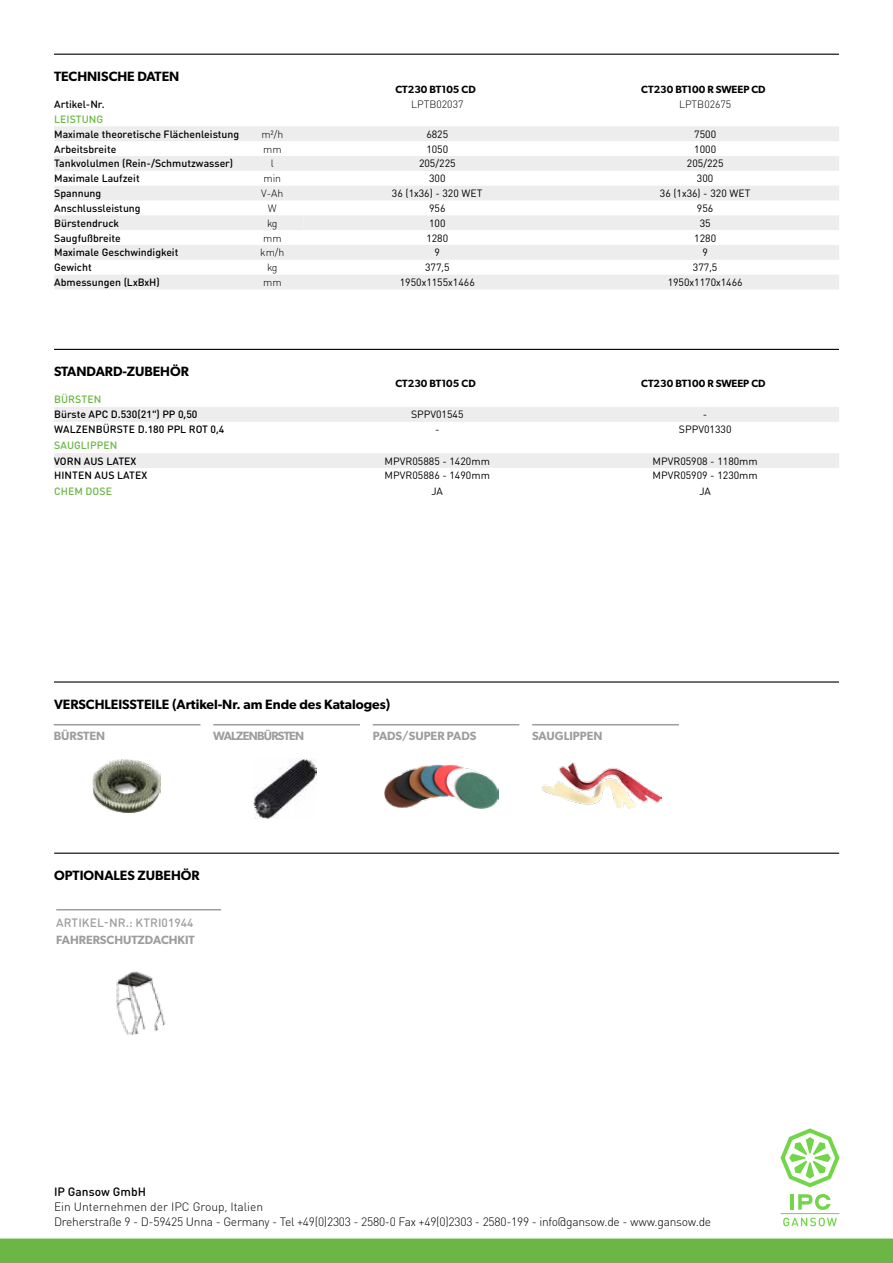
<style>
.page{position:relative;width:893px;height:1263px;background:#fff}
.page>*{position:absolute;margin:0;border:0;box-sizing:border-box;transform-origin:0 0}
.t1{font:600 13.5px "Gibson";color:#000}
.t2{font:300 12px/15px "DIN Round Pro";letter-spacing:-.02em;color:#000}
.t3{font:600 12px "Gibson";color:#9d9d9c}
.t4{font:500 12px "DIN Round Pro";letter-spacing:.005em;color:#9d9d9c}
.t5{font:600 12px "Gibson";letter-spacing:-.06em;color:#9d9d9c}
.t6{font:500 12px "DIN Round Pro";color:#000}
.t7{font:500 10.5px "DIN Round Pro";color:#000}
.t8{font:10.5px "DIN Round Pro";color:#000}
.t9{font:600 10.5px "Gibson";color:#000}
.t10{font:300 10.5px "DIN Round Pro";color:#000}
.t11{font:500 10.5px "DIN Round Pro";letter-spacing:.005em;color:#6bb644}
</style>
<div class="page">
<div style="left:0;top:1238px;width:893px;height:25px;background:#6bb644"></div>
<hr style="left:790px;top:1194px;width:3px;height:15px;background:#72d54a">
<svg style="left:798px;top:1194px;width:32px;height:16px"></svg>
<svg style="left:781px;top:1128px;width:58px;height:59px"></svg>
<svg style="left:783px;top:1217px;width:54px;height:9px"></svg>
<hr style="left:780px;top:1213px;width:59px;height:1px;background:#72d54a">
<hr style="left:54px;top:54px;width:785px;height:1px;background:#000">
<hr style="left:54px;top:681px;width:785px;height:2px;background:#000">
<hr style="left:54px;top:349px;width:785px;height:1px;background:#000">
<hr style="left:54px;top:853px;width:785px;height:1px;background:#000">
<svg style="left:54px;top:126px;width:785px;height:45px;fill:#ededed"></svg>
<svg style="left:54px;top:186px;width:785px;height:103px;fill:#ededed"></svg>
<div style="left:54px;top:407px;width:785px;height:15px;background:#ededed"></div>
<div style="left:54px;top:453px;width:785px;height:15px;background:#ededed"></div>
<img style="left:116px;top:971px;width:50px;height:64px">
<hr style="left:54px;top:724px;width:146px;height:1px;background:#9d9d9c">
<hr style="left:213px;top:724px;width:147px;height:1px;background:#9d9d9c">
<hr style="left:373px;top:724px;width:146px;height:1px;background:#9d9d9c">
<hr style="left:532px;top:724px;width:147px;height:1px;background:#9d9d9c">
<img style="left:384px;top:764px;width:114px;height:44px">
<img style="left:92px;top:759px;width:69px;height:53px">
<img style="left:542px;top:762px;width:120px;height:46px">
<img style="left:253px;top:758px;width:64px;height:60px">
<hr style="left:56px;top:909px;width:165px;height:1px;background:#9d9d9c">
<p class="t1" style="left:54px;top:68px;width:127px">TECHNISCHE DATEN</p>
<p class="t9" style="left:395px;top:83px;width:82px">CT230 BT105 CD</p>
<p class="t9" style="left:641px;top:83px;width:126px">CT230 BT100 R SWEEP CD</p>
<p class="t7" style="left:54px;top:97px;width:52px">Artikel-Nr.</p>
<p class="t10" style="left:411px;top:97px;width:54px">LPTB02037</p>
<p class="t10" style="left:679px;top:97px;width:54px">LPTB02675</p>
<p class="t11" style="left:54px;top:112px;width:51px">LEISTUNG</p>
<p class="t7" style="left:54px;top:127px;width:187px">Maximale theoretische Flächenleistung</p>
<p class="t10" style="left:261px;top:127px;width:23px">m²/h</p>
<p class="t8" style="left:426px;top:127px;width:23px">6825</p>
<p class="t8" style="left:694px;top:127px;width:23px">7500</p>
<p class="t7" style="left:54px;top:142px;width:64px">Arbeitsbreite</p>
<p class="t10" style="left:263px;top:142px;width:20px">mm</p>
<p class="t8" style="left:426px;top:142px;width:23px">1050</p>
<p class="t8" style="left:694px;top:142px;width:23px">1000</p>
<p class="t7" style="left:54px;top:156px;width:181px">Tankvolulmen (Rein-/Schmutzwasser)</p>
<p class="t10" style="left:271px;top:157px;width:5px">l</p>
<p class="t8" style="left:419px;top:157px;width:38px">205/225</p>
<p class="t8" style="left:687px;top:157px;width:38px">205/225</p>
<p class="t7" style="left:54px;top:171px;width:87px">Maximale Laufzeit</p>
<p class="t10" style="left:263px;top:172px;width:19px">min</p>
<p class="t8" style="left:429px;top:171px;width:18px">300</p>
<p class="t8" style="left:697px;top:171px;width:18px">300</p>
<p class="t7" style="left:54px;top:186px;width:49px">Spannung</p>
<p class="t10" style="left:261px;top:186px;width:24px">V-Ah</p>
<p class="t8" style="left:392px;top:186px;width:92px">36 (1x36) - 320 WET</p>
<p class="t8" style="left:660px;top:186px;width:92px">36 (1x36) - 320 WET</p>
<p class="t7" style="left:54px;top:201px;width:88px">Anschlussleistung</p>
<p class="t10" style="left:268px;top:201px;width:10px">W</p>
<p class="t8" style="left:429px;top:201px;width:18px">956</p>
<p class="t8" style="left:697px;top:201px;width:18px">956</p>
<p class="t7" style="left:54px;top:216px;width:66px">Bürstendruck</p>
<p class="t10" style="left:267px;top:216px;width:12px">kg</p>
<p class="t8" style="left:429px;top:216px;width:18px">100</p>
<p class="t8" style="left:700px;top:216px;width:12px">35</p>
<p class="t7" style="left:54px;top:231px;width:68px">Saugfußbreite</p>
<p class="t10" style="left:263px;top:231px;width:20px">mm</p>
<p class="t8" style="left:426px;top:231px;width:23px">1280</p>
<p class="t8" style="left:694px;top:231px;width:23px">1280</p>
<p class="t7" style="left:54px;top:245px;width:126px">Maximale Geschwindigkeit</p>
<p class="t10" style="left:260px;top:246px;width:26px">km/h</p>
<p class="t8" style="left:435px;top:246px;width:7px">9</p>
<p class="t8" style="left:702px;top:246px;width:7px">9</p>
<p class="t7" style="left:54px;top:260px;width:39px">Gewicht</p>
<p class="t10" style="left:267px;top:261px;width:12px">kg</p>
<p class="t8" style="left:425px;top:260px;width:26px">377,5</p>
<p class="t8" style="left:693px;top:260px;width:26px">377,5</p>
<p class="t7" style="left:54px;top:275px;width:107px">Abmessungen (LxBxH)</p>
<p class="t10" style="left:263px;top:275px;width:20px">mm</p>
<p class="t8" style="left:400px;top:275px;width:77px">1950x1155x1466</p>
<p class="t8" style="left:668px;top:275px;width:77px">1950x1170x1466</p>
<p class="t1" style="left:54px;top:363px;width:136px">STANDARD-ZUBEHÖR</p>
<p class="t9" style="left:395px;top:377px;width:82px">CT230 BT105 CD</p>
<p class="t9" style="left:641px;top:377px;width:126px">CT230 BT100 R SWEEP CD</p>
<p class="t11" style="left:54px;top:392px;width:49px">BÜRSTEN</p>
<p class="t7" style="left:54px;top:407px;width:145px">Bürste APC D.530(21") PP 0,50</p>
<p class="t8" style="left:411px;top:408px;width:54px">SPPV01545</p>
<p class="t8" style="left:703px;top:408px;width:6px">-</p>
<p class="t7" style="left:54px;top:422px;width:172px">WALZENBÜRSTE D.180 PPL ROT 0,4</p>
<p class="t8" style="left:435px;top:422px;width:6px">-</p>
<p class="t8" style="left:679px;top:422px;width:54px">SPPV01330</p>
<p class="t11" style="left:54px;top:438px;width:65px">SAUGLIPPEN</p>
<p class="t7" style="left:54px;top:454px;width:84px">VORN AUS LATEX</p>
<p class="t8" style="left:385px;top:454px;width:107px">MPVR05885 - 1420mm</p>
<p class="t8" style="left:652px;top:454px;width:107px">MPVR05908 - 1180mm</p>
<p class="t7" style="left:54px;top:468px;width:95px">HINTEN AUS LATEX</p>
<p class="t8" style="left:385px;top:469px;width:107px">MPVR05886 - 1490mm</p>
<p class="t8" style="left:652px;top:469px;width:107px">MPVR05909 - 1230mm</p>
<p class="t11" style="left:54px;top:484px;width:59px">CHEM DOSE</p>
<p class="t8" style="left:432px;top:484px;width:13px">JA</p>
<p class="t8" style="left:699px;top:484px;width:13px">JA</p>
<p class="t1" style="left:54px;top:696px;width:338px">VERSCHLEISSTEILE (Artikel-Nr. am Ende des Kataloges)</p>
<p class="t3" style="left:54px;top:729px;width:53px">BÜRSTEN</p>
<p class="t5" style="left:213px;top:729px;width:92px">WALZENBÜRSTEN</p>
<p class="t3" style="left:373px;top:729px;width:105px">PADS/SUPER PADS</p>
<p class="t3" style="left:532px;top:729px;width:72px">SAUGLIPPEN</p>
<p class="t1" style="left:54px;top:867px;width:147px">OPTIONALES ZUBEHÖR</p>
<p class="t4" style="left:56px;top:915px;width:139px">ARTIKEL-NR.: KTRI01944</p>
<p class="t3" style="left:56px;top:933px;width:140px">FAHRERSCHUTZDACHKIT</p>
<p class="t6" style="left:54px;top:1184px;width:93px">IP Gansow GmbH</p>
<p class="t2" style="left:54px;top:1199px;width:659px">Ein Unternehmen der IPC Group, Italien<br>Dreherstraße 9 - D-59425 Unna - Germany - Tel +49(0)2303 - 2580-0 Fax +49(0)2303 - 2580-199 - info@gansow.de - www.gansow.de</p>
</div>
